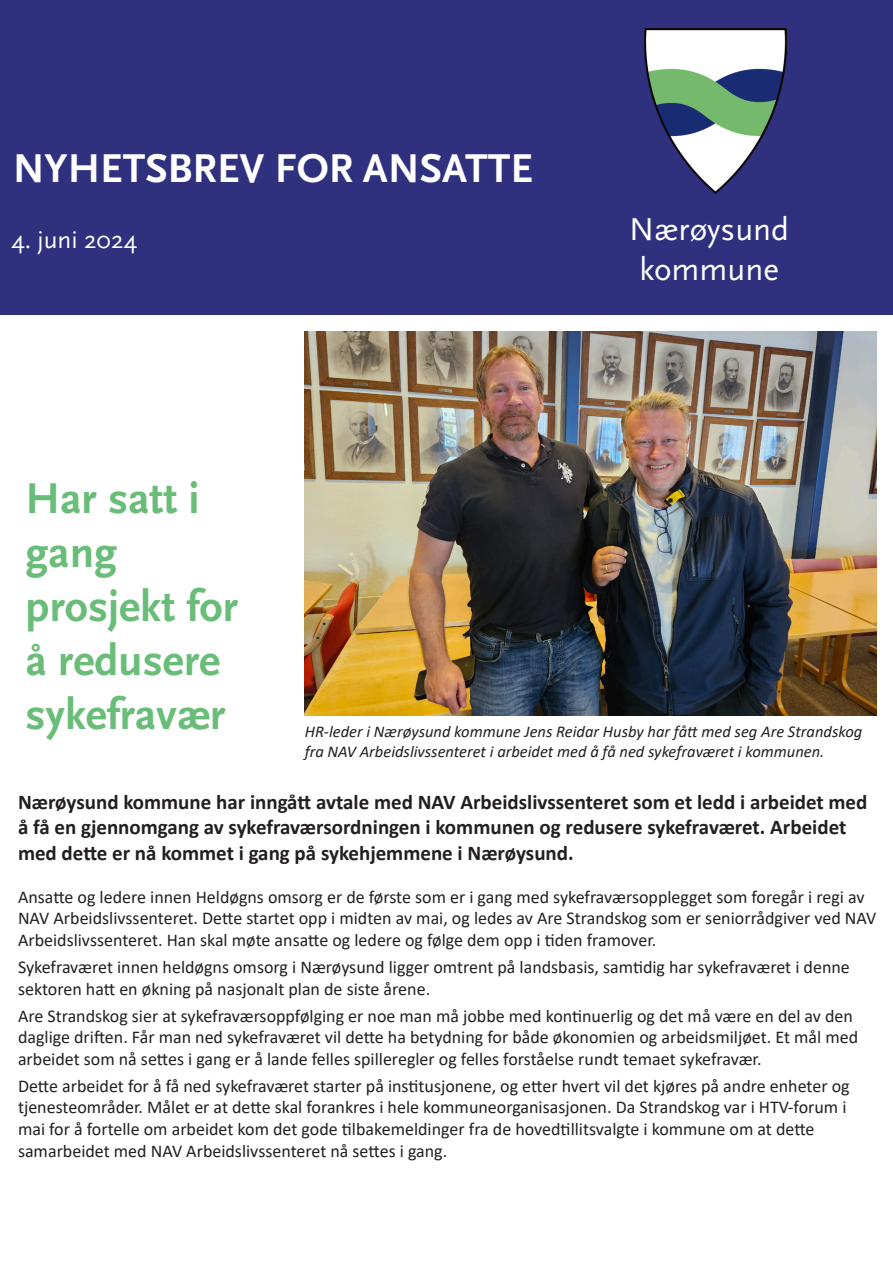
<style>
.page{position:relative;width:893px;height:1263px;background:#fff}
.page>*{position:absolute;margin:0;border:0;box-sizing:border-box;transform-origin:0 0}
.t1{font:700 45px/54px "Scala Sans Pro";color:#69bd78}
.t2{font:700 42px "Scala Sans Pro";color:#fff}
.t3{font:33px "Scala Sans Pro";color:#fff}
.t4{font:25.5px "Scala Sans Pro";color:#fff}
.t5{font:700 21px/25.2px "Calibri";color:#231f20}
.t6{font:18px/21.6px "Calibri";color:#231f20}
.t7{font:italic 16.5px/19.8px "Calibri";color:#231f20}
</style>
<div class="page">
<div style="left:0;top:0;width:893px;height:315px;background:#30317e"></div>
<img style="left:645px;top:28px;width:141px;height:165px">
<img style="left:305px;top:332px;width:571px;height:383px">
<p class="t2" style="left:13px;top:145px;width:522px">NYHETSBREV FOR ANSATTE</p>
<p class="t4" style="left:11px;top:225px;width:127px">4. juni 2024</p>
<p class="t3" style="left:629px;top:211px;width:161px">Nærøysund</p>
<p class="t3" style="left:639px;top:250px;width:141px">kommune</p>
<p class="t1" style="left:26px;top:472px;width:176px">Har satt i gang</p>
<p class="t1" style="left:26px;top:580px;width:214px">prosjekt for</p>
<p class="t1" style="left:26px;top:634px;width:196px">å redusere</p>
<p class="t1" style="left:26px;top:688px;width:201px">sykefravær</p>
<p class="t7" style="left:305px;top:721px;width:559px">HR-leder i Nærøysund kommune Jens Reidar Husby har fått med seg Are Strandskog fra NAV Arbeidslivssenteret i arbeidet med å få ned sykefraværet i kommunen.</p>
<p class="t5" style="left:18px;top:789px;width:851px">Nærøysund kommune har inngått avtale med NAV Arbeidslivssenteret som et ledd i arbeidet med å få en gjennomgang av sykefraværsordningen i kommunen og redusere sykefraværet. Arbeidet med dette er nå kommet i gang på sykehjemmene i Nærøysund.</p>
<p class="t6" style="left:18px;top:885px;width:860px">Ansatte og ledere innen Heldøgns omsorg er de første som er i gang med sykefraværsopplegget som foregår i regi av<br>NAV Arbeidslivssenteret. Dette startet opp i midten av mai, og ledes av Are Strandskog som er seniorrådgiver ved NAV<br>Arbeidslivssenteret. Han skal møte ansatte og ledere og følge dem opp i tiden framover.</p>
<p class="t6" style="left:18px;top:956px;width:833px">Sykefraværet innen heldøgns omsorg i Nærøysund ligger omtrent på landsbasis, samtidig har sykefraværet i denne sektoren hatt en økning på nasjonalt plan de siste årene.</p>
<p class="t6" style="left:18px;top:1004px;width:842px">Are Strandskog sier at sykefraværsoppfølging er noe man må jobbe med kontinuerlig og det må være en del av den daglige driften. Får man ned sykefraværet vil dette ha betydning for både økonomien og arbeidsmiljøet. Et mål med arbeidet som nå settes i gang er å lande felles spilleregler og felles forståelse rundt temaet sykefravær.</p>
<p class="t6" style="left:18px;top:1074px;width:833px">Dette arbeidet for å få ned sykefraværet starter på institusjonene, og etter hvert vil det kjøres på andre enheter og tjenesteområder. Målet er at dette skal forankres i hele kommuneorganisasjonen. Da Strandskog var i HTV-forum i mai for å fortelle om arbeidet kom det gode tilbakemeldinger fra de hovedtillitsvalgte i kommune om at dette</p>
<p class="t6" style="left:18px;top:1139px;width:431px">samarbeidet med NAV Arbeidslivssenteret nå settes i gang.</p>
</div>
